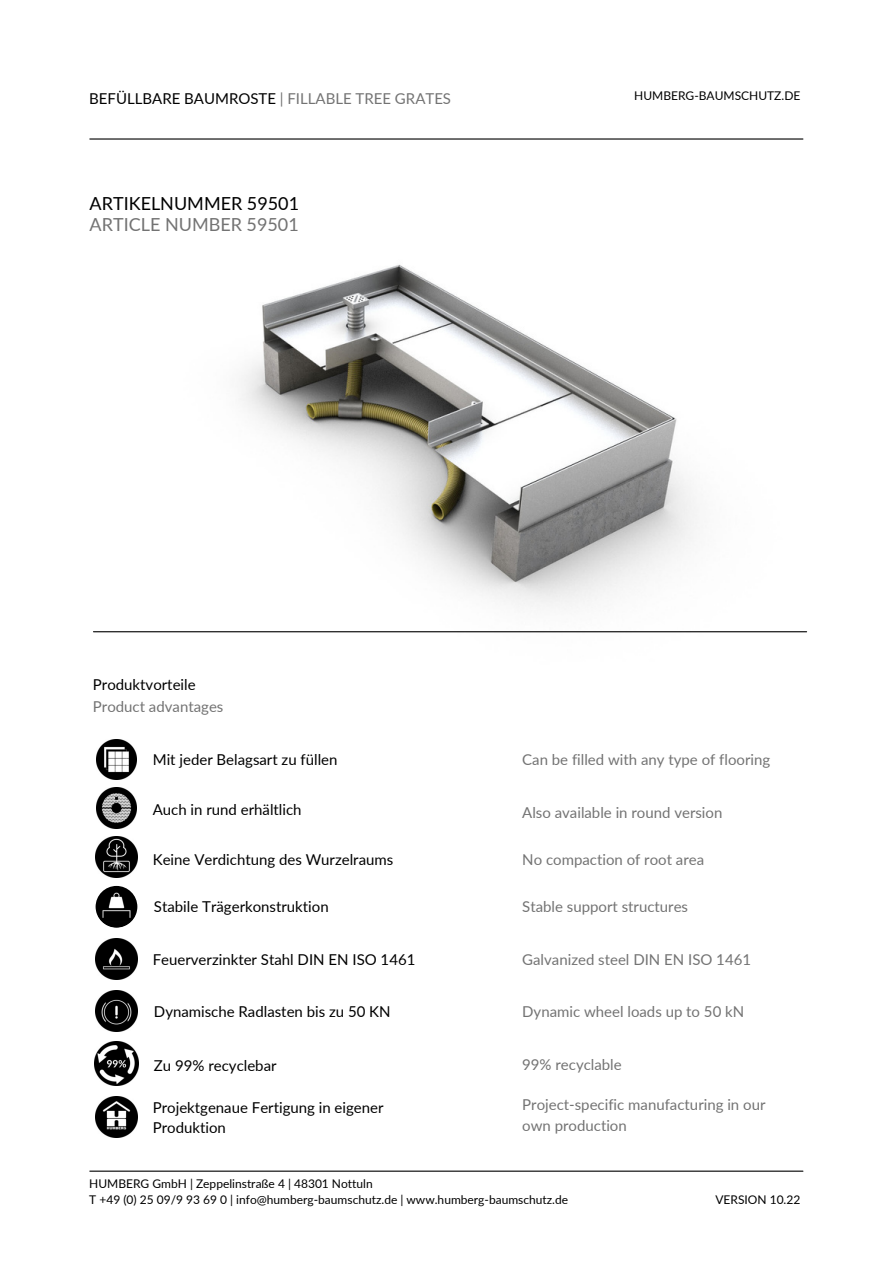
<style>
.page{position:relative;width:893px;height:1264px;background:#fff}
.page>*{position:absolute;margin:0;border:0;box-sizing:border-box;transform-origin:0 0}
.t1{font:18px "Lato";color:#000}
.t2{font:18px "Lato";color:#737373}
.t3{font:15px/20.2px "Lato";color:#000}
.t4{font:15px/20.2px "Lato";color:#737373}
.t5{font:12px/16px "Lato";color:#000}
.s1{color:#737373}
</style>
<div class="page">
<img style="left:154px;top:264px;width:644px;height:369px">
<hr style="left:90px;top:138px;width:712px;height:2px;background:#000">
<hr style="left:90px;top:1170px;width:712px;height:1px;background:#000">
<img style="left:96px;top:938px;width:41px;height:41px">
<img style="left:96px;top:990px;width:41px;height:41px">
<img style="left:96px;top:1096px;width:41px;height:41px">
<img style="left:94px;top:1041px;width:44px;height:44px">
<img style="left:96px;top:885px;width:41px;height:42px;border-radius:50%">
<hr style="left:93px;top:631px;width:713px;height:1px;background:#000">
<img style="left:96px;top:739px;width:41px;height:40px">
<img style="left:96px;top:836px;width:41px;height:41px">
<img style="left:96px;top:787px;width:41px;height:41px">
<p class="t3" style="left:89px;top:87px;width:363px">BEFÜLLBARE BAUMROSTE <span class="s1">| FILLABLE TREE GRATES</span></p>
<p class="t1" style="left:90px;top:190px;width:211px">ARTIKELNUMMER 59501</p>
<p class="t2" style="left:90px;top:211px;width:211px">ARTICLE NUMBER 59501</p>
<p class="t3" style="left:93px;top:674px;width:104px">Produktvorteile</p>
<p class="t4" style="left:93px;top:695px;width:132px">Product advantages</p>
<p class="t5" style="left:634px;top:87px;width:167px">HUMBERG-BAUMSCHUTZ.DE</p>
<p class="t3" style="left:153px;top:749px;width:186px">Mit jeder Belagsart zu füllen</p>
<p class="t4" style="left:522px;top:749px;width:249px">Can be filled with any type of flooring</p>
<p class="t3" style="left:153px;top:798px;width:150px">Auch in rund erhältlich</p>
<p class="t4" style="left:522px;top:801px;width:202px">Also available in round version</p>
<p class="t3" style="left:153px;top:848px;width:242px">Keine Verdichtung des Wurzelraums</p>
<p class="t4" style="left:522px;top:848px;width:183px">No compaction of root area</p>
<p class="t3" style="left:154px;top:896px;width:176px">Stabile Trägerkonstruktion</p>
<p class="t4" style="left:522px;top:896px;width:167px">Stable support structures</p>
<p class="t3" style="left:153px;top:948px;width:264px">Feuerverzinkter Stahl DIN EN ISO 1461</p>
<p class="t3" style="left:154px;top:1000px;width:238px">Dynamische Radlasten bis zu 50 KN</p>
<p class="t3" style="left:154px;top:1054px;width:124px">Zu 99% recyclebar</p>
<p class="t3" style="left:153px;top:1096px;width:232px">Projektgenaue Fertigung in eigener<br>Produktion</p>
<p class="t4" style="left:522px;top:948px;width:230px">Galvanized steel DIN EN ISO 1461</p>
<p class="t4" style="left:522px;top:1000px;width:223px">Dynamic wheel loads up to 50 kN</p>
<p class="t4" style="left:522px;top:1053px;width:101px">99% recyclable</p>
<p class="t4" style="left:522px;top:1094px;width:245px">Project-specific manufacturing in our own production</p>
<p class="t5" style="left:89px;top:1175px;width:480px">HUMBERG GmbH | Zeppelinstraße 4 | 48301 Nottuln<br>T +49 (0) 25 09/9 93 69 0 | info@humberg-baumschutz.de | www.humberg-baumschutz.de</p>
<p class="t5" style="left:715px;top:1191px;width:86px">VERSION 10.22</p>
</div>
